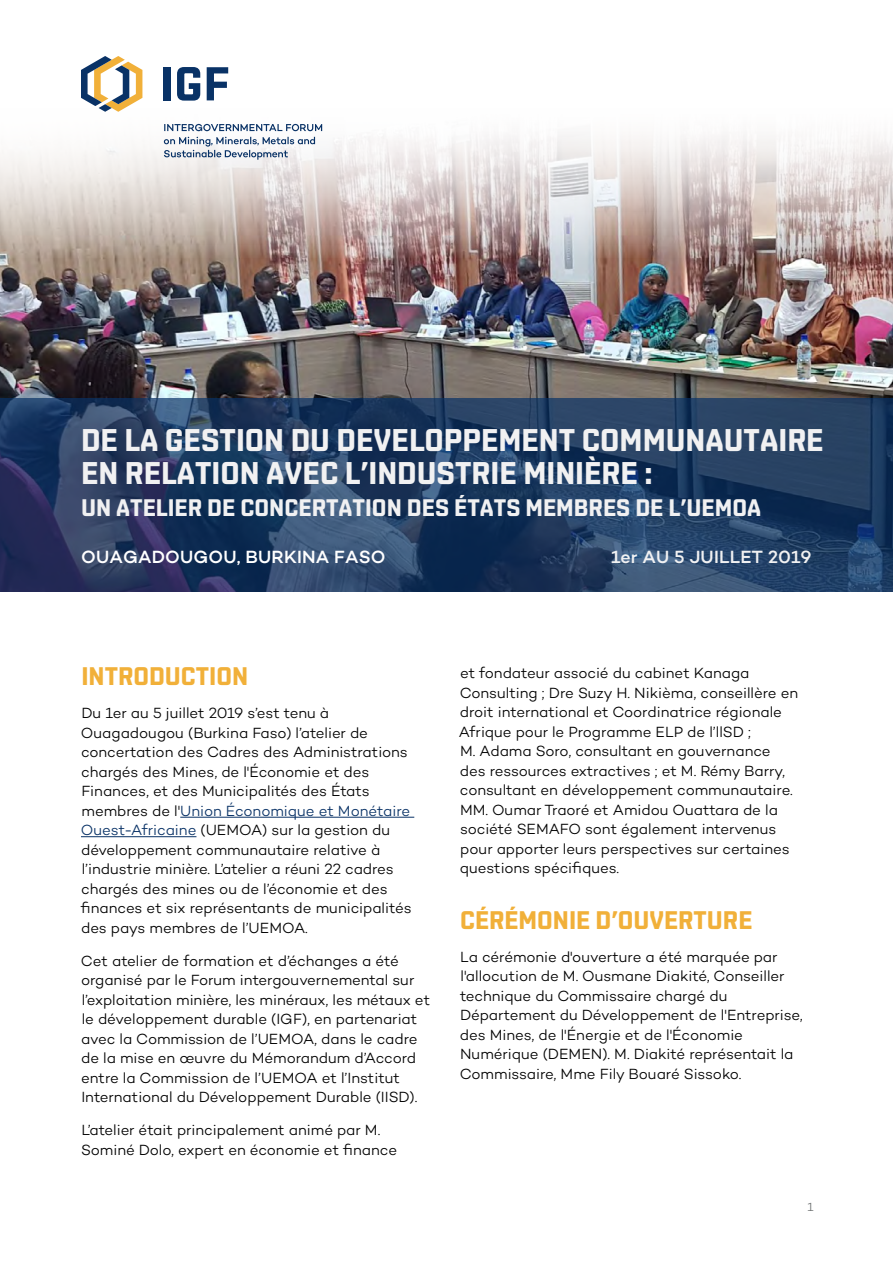
<style>
.page{position:relative;width:893px;height:1263px;background:#fff}
.page>*{position:absolute;margin:0;border:0;box-sizing:border-box;transform-origin:0 0}
.t1{font:700 31.5px/33px "Shentox";color:#f1f1f2}
.t2{font:700 25.5px "Shentox";color:#f1b039}
.t3{font:700 24px "Shentox";color:#f1f1f2}
.t4{font:500 18px "Campton";letter-spacing:.01em;color:#fff}
.t5{font:500 18px "Campton";letter-spacing:.01em;color:#f1f1f2}
.t6{font:300 15px/19.5px "Campton";letter-spacing:-.005em;color:#000}
.t7{font:300 12px "Campton";color:#696c6d}
.s1{color:#093266}
</style>
<div class="page">
<hr style="left:180px;top:817px;width:234px;height:1px;background:#093266">
<hr style="left:81px;top:836px;width:115px;height:1px;background:#093266">
<img style="left:0;top:258px;width:893px;height:140px">
<svg style="left:0;top:398px;width:893px;height:193px;background:#223b61"></svg>
<svg style="left:0;top:67px;width:893px;height:191px"></svg>
<div style="left:163px;top:67px;width:8px;height:33px;background:#093266"></div>
<svg style="left:177px;top:67px;width:23px;height:34px"></svg>
<svg style="left:207px;top:67px;width:21px;height:33px"></svg>
<svg style="left:81px;top:56px;width:61px;height:56px"></svg>
<svg style="left:164px;top:124px;width:158px;height:7px"></svg>
<svg style="left:164px;top:137px;width:151px;height:23px"></svg>
<h1 class="t1" style="left:81px;top:423px;width:744px">DE LA GESTION DU DEVELOPPEMENT COMMUNAUTAIRE<br>EN RELATION AVEC L’INDUSTRIE MINIÈRE :</h1>
<h3 class="t3" style="left:81px;top:493px;width:682px">UN ATELIER DE CONCERTATION DES ÉTATS MEMBRES DE L’UEMOA</h3>
<p class="t4" style="left:81px;top:545px;width:306px">OUAGADOUGOU, BURKINA FASO</p>
<p class="t5" style="left:611px;top:545px;width:202px">1er AU 5 JUILLET 2019</p>
<h2 class="t2" style="left:81px;top:661px;width:168px">INTRODUCTION</h2>
<p class="t6" style="left:81px;top:703px;width:332px">Du 1er au 5 juillet 2019 s’est tenu à Ouagadougou (Burkina Faso) l’atelier de concertation des Cadres des Administrations chargés des Mines, de l'Économie et des Finances, et des Municipalités des États membres de l'<span class="s1">Union Économique et Monétaire Ouest-Africaine</span> (UEMOA) sur la gestion du développement communautaire relative à l’industrie minière. L’atelier a réuni 22 cadres chargés des mines ou de l’économie et des finances et six représentants de municipalités des pays membres de l’UEMOA.</p>
<p class="t6" style="left:81px;top:951px;width:351px">Cet atelier de formation et d’échanges a été organisé par le Forum intergouvernemental sur l’exploitation minière, les minéraux, les métaux et le développement durable (IGF), en partenariat avec la Commission de l’UEMOA, dans le cadre de la mise en œuvre du Mémorandum d’Accord entre la Commission de l’UEMOA et l’Institut International du Développement Durable (IISD).</p>
<p class="t6" style="left:81px;top:1120px;width:318px">L’atelier était principalement animé par M.<br>Sominé Dolo, expert en économie et finance</p>
<p class="t6" style="left:459px;top:663px;width:341px">et fondateur associé du cabinet Kanaga Consulting ; Dre Suzy H. Nikièma, conseillère en droit international et Coordinatrice régionale Afrique pour le Programme ELP de l’llSD ;<br>M. Adama Soro, consultant en gouvernance des ressources extractives ; et M. Rémy Barry, consultant en développement communautaire.<br>MM. Oumar Traoré et Amidou Ouattara de la société SEMAFO sont également intervenus pour apporter leurs perspectives sur certaines questions spécifiques.</p>
<h2 class="t2" style="left:460px;top:905px;width:294px">CÉRÉMONIE D’OUVERTURE</h2>
<p class="t6" style="left:460px;top:946px;width:345px">La cérémonie d'ouverture a été marquée par l'allocution de M. Ousmane Diakité, Conseiller technique du Commissaire chargé du Département du Développement de l'Entreprise, des Mines, de l'Énergie et de l'Économie Numérique (DEMEN). M. Diakité représentait la Commissaire, Mme Fily Bouaré Sissoko.</p>
<p class="t7" style="left:808px;top:1199px;width:8px">1</p>
</div>
